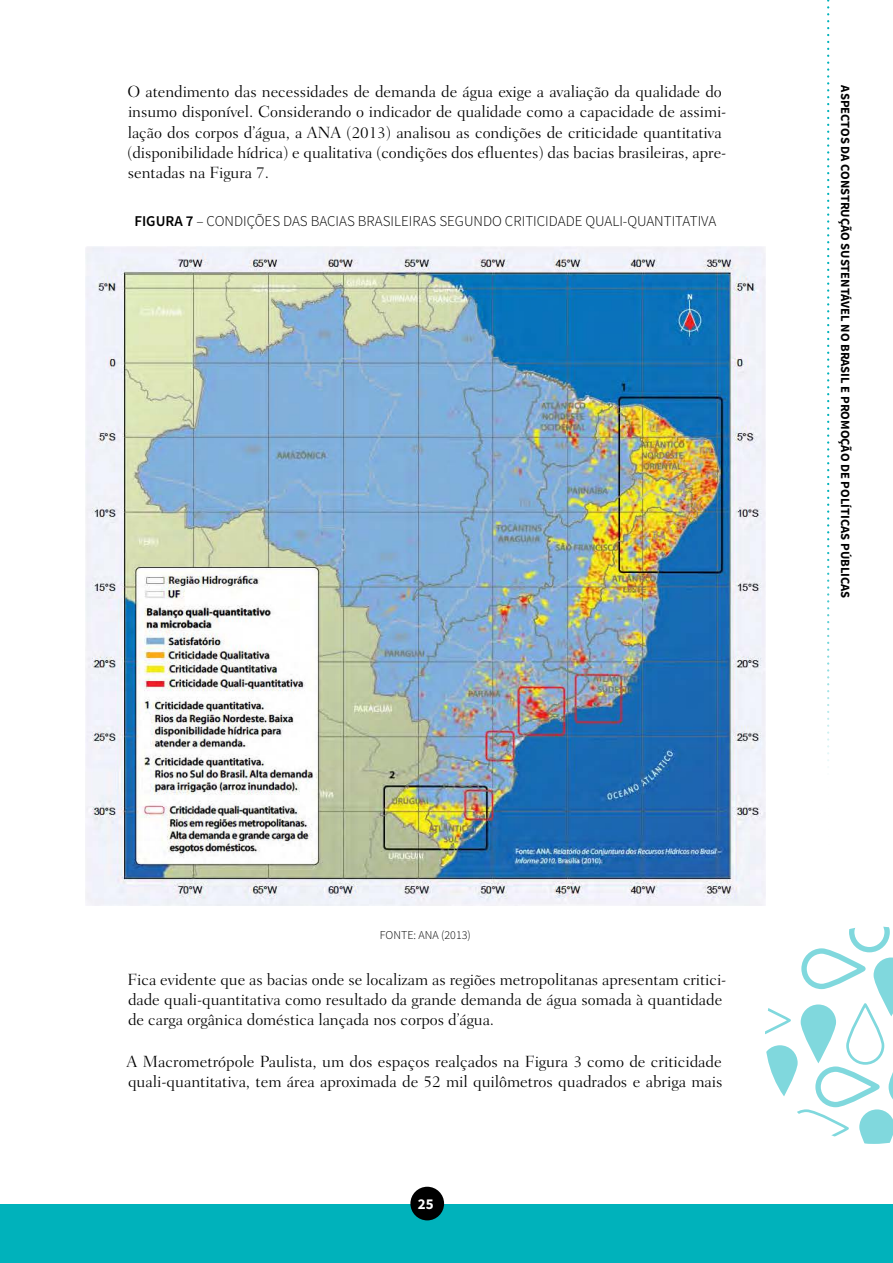
<style>
.page{position:relative;width:893px;height:1263px;background:#fff}
.page>*{position:absolute;margin:0;border:0;box-sizing:border-box;transform-origin:0 0}
.t1{font:300 16.5px/20.2px "Fairfield LT Std";letter-spacing:-.005em;color:#000}
.t2{font:300 15px "Source Sans Pro";color:#000}
.t3{font:700 15px "Source Sans Pro";color:#fff}
.t4{font:700 12.6px "Source Sans Pro";color:#000}
.t5{font:300 12px "Source Sans Pro";color:#000}
.s1{font-weight:600}
</style>
<div class="page">
<svg style="left:765px;top:926px;width:128px;height:218px"></svg>
<div style="left:0;top:1204px;width:893px;height:59px;background:#00b2bb"></div>
<svg style="left:827px;top:0;width:2px;height:768px"></svg>
<div style="left:410px;top:1187px;width:34px;height:33px;background:#000;border-radius:50%"></div>
<img style="left:85px;top:246px;width:680px;height:659px">
<p class="t1" style="left:127px;top:82px;width:601px">O atendimento das necessidades de demanda de água exige a avaliação da qualidade do insumo disponível. Considerando o indicador de qualidade como a capacidade de assimi&shy;lação dos corpos d’água, a ANA (2013) analisou as condições de criticidade quantitativa (disponibilidade hídrica) e qualitativa (condições dos efluentes) das bacias brasileiras, apre&shy;sentadas na Figura 7.</p>
<p class="t2" style="left:134px;top:212px;width:583px"><span class="s1">FIGURA 7</span> – CONDIÇÕES DAS BACIAS BRASILEIRAS SEGUNDO CRITICIDADE QUALI-QUANTITATIVA</p>
<p class="t4" style="left:853px;top:85px;width:514px;rotate:90deg">Aspectos da Construção Sustentável no Brasil e Promoção de Políticas Públicas</p>
<p class="t5" style="left:380px;top:927px;width:92px">FONTE: ANA (2013)</p>
<p class="t1" style="left:128px;top:969px;width:600px">Fica evidente que as bacias onde se localizam as regiões metropolitanas apresentam critici&shy;dade quali-quantitativa como resultado da grande demanda de água somada à quantidade de carga orgânica doméstica lançada nos corpos d’água.</p>
<p class="t1" style="left:126px;top:1051px;width:598px">A Macrometrópole Paulista, um dos espaços realçados na Figura 3 como de criticidade quali-quantitativa, tem área aproximada de 52 mil quilômetros quadrados e abriga mais</p>
<p class="t3" style="left:418px;top:1194px;width:17px">25</p>
</div>
